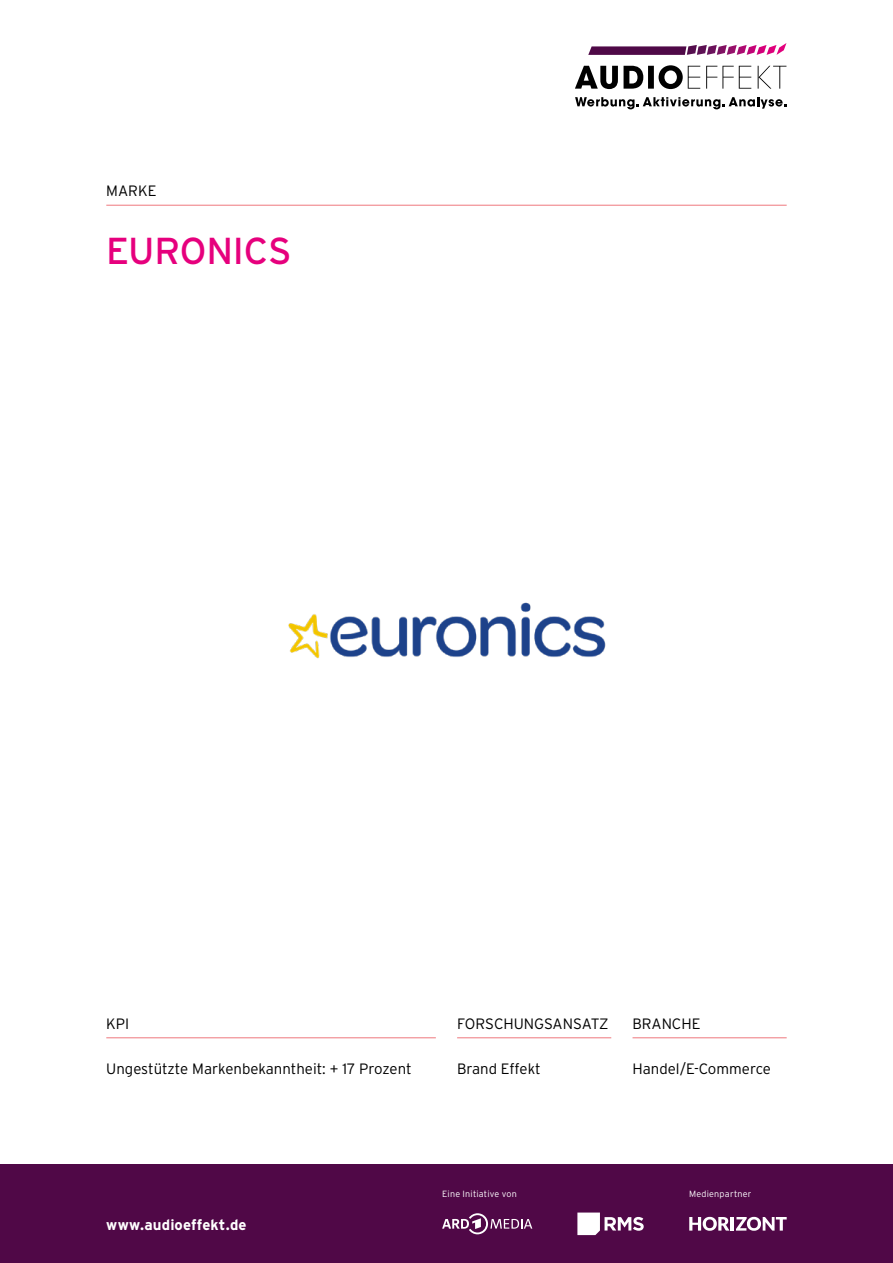
<style>
.page{position:relative;width:893px;height:1263px;background:#fff}
.page>*{position:absolute;margin:0;border:0;box-sizing:border-box;transform-origin:0 0}
.t1{font:37.5px "Interstate";letter-spacing:-.01em;color:#e6007d}
.t2{font:300 15px "Interstate";color:#000}
.t3{font:700 15px "Interstate";letter-spacing:.01em;color:#fff}
.t4{font:300 9px "Interstate";letter-spacing:.025em;color:#fff}
</style>
<div class="page">
<svg style="left:588px;top:43px;width:198px;height:12px"></svg>
<svg style="left:575px;top:65px;width:211px;height:24px"></svg>
<svg style="left:575px;top:97px;width:211px;height:12px"></svg>
<div style="left:0;top:1164px;width:893px;height:99px;background:#500847"></div>
<hr style="left:106px;top:1037px;width:330px;height:1px;background:#ef787e">
<hr style="left:457px;top:1037px;width:154px;height:1px;background:#ef787e">
<hr style="left:632px;top:1037px;width:155px;height:1px;background:#ef787e">
<img style="left:288px;top:602px;width:318px;height:57px">
<hr style="left:106px;top:205px;width:681px;height:1px;background:#ef787e">
<svg style="left:577px;top:1212px;width:67px;height:23px"></svg>
<svg style="left:442px;top:1213px;width:90px;height:21px"></svg>
<svg style="left:689px;top:1217px;width:98px;height:14px"></svg>
<p class="t2" style="left:106px;top:183px;width:52px">MARKE</p>
<h1 class="t1" style="left:106px;top:230px;width:187px">EURONICS</h1>
<p class="t2" style="left:106px;top:1015px;width:24px">KPI</p>
<p class="t2" style="left:106px;top:1060px;width:307px">Ungestützte Markenbekanntheit: + 17 Prozent</p>
<p class="t2" style="left:457px;top:1015px;width:153px">FORSCHUNGSANSATZ</p>
<p class="t2" style="left:457px;top:1060px;width:85px">Brand Effekt</p>
<p class="t2" style="left:632px;top:1015px;width:69px">BRANCHE</p>
<p class="t2" style="left:632px;top:1060px;width:140px">Handel/E-Commerce</p>
<p class="t3" style="left:106px;top:1216px;width:142px">www.audioeffekt.de</p>
<p class="t4" style="left:442px;top:1189px;width:76px">Eine Initiative von</p>
<p class="t4" style="left:689px;top:1189px;width:64px">Medienpartner</p>
</div>
